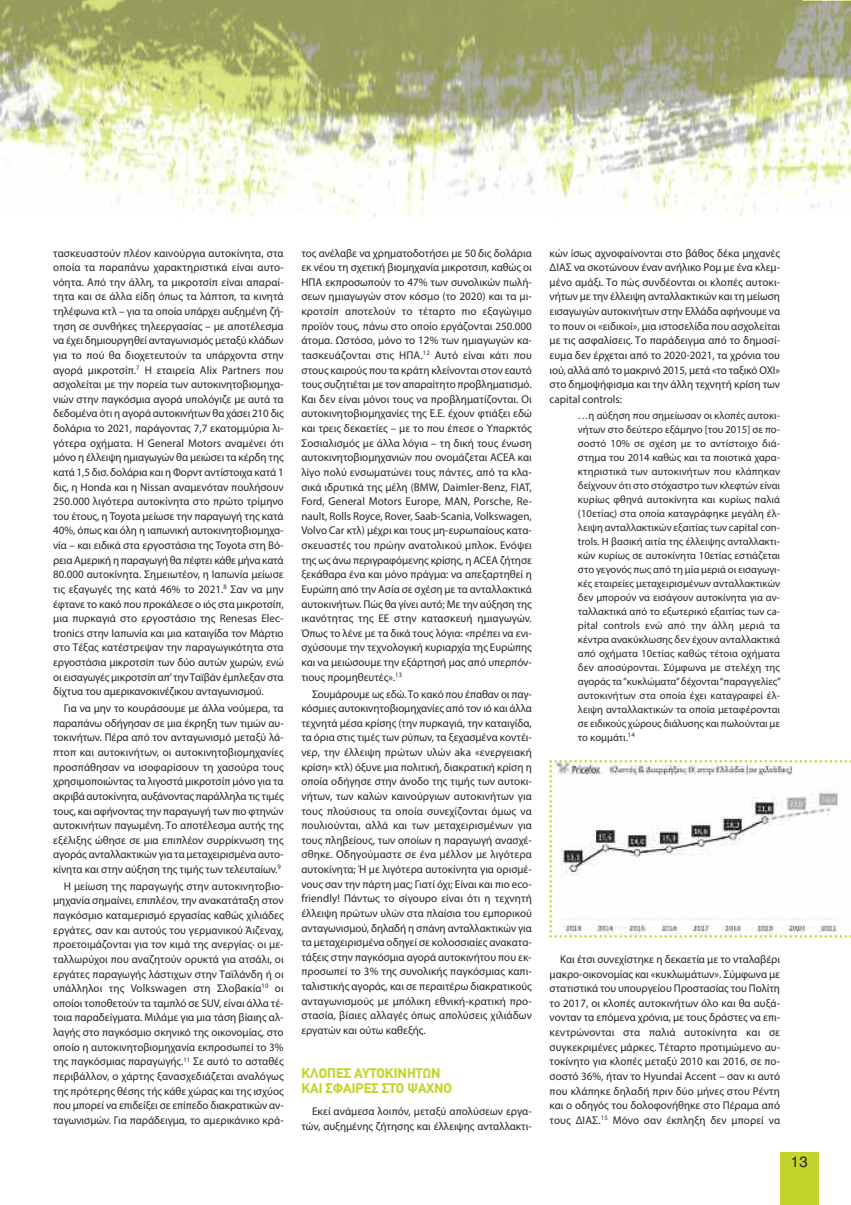
<style>
.page{position:relative;width:851px;height:1205px;background:#fff}
.page>*{position:absolute;margin:0;border:0;box-sizing:border-box;transform-origin:0 0}
.t1{font:15px "Helvetica";color:#272526}
.t2{font:700 13.75px/15px "CF Din";color:#c4d42b}
.t3{font:11.25px/14.6px "Myriad Pro";color:#272526;text-align:justify}
.t4{font:10.62px/14px "Myriad Pro";letter-spacing:-.01em;color:#272526;text-align:justify}
</style>
<div class="page">
<img style="left:0;top:0;width:850px;height:217px">
<div style="left:780px;top:1152px;width:38px;height:53px;background:#c4d42b"></div>
<svg style="left:549px;top:760px;width:301px;height:177px"></svg>
<p class="t3" style="left:53px;top:246px;width:232px">τασκευαστούν πλέον καινούργια αυτοκίνητα, στα οποία τα παραπάνω χαρακτηριστικά είναι αυτο&shy;νόητα. Από την άλλη, τα μικροτσίπ είναι απαραί&shy;τητα και σε άλλα είδη όπως τα λάπτοπ, τα κινητά τηλέφωνα κτλ – για τα οποία υπάρχει αυξημένη ζή&shy;τηση σε συνθήκες τηλεεργασίας – με αποτέλεσμα να έχει δημιουργηθεί ανταγωνισμός μεταξύ κλάδων για το πού θα διοχετευτούν τα υπάρχοντα στην αγορά μικροτσίπ.<sup>7</sup> Η εταιρεία Alix Partners που ασχολείται με την πορεία των αυτοκινητοβιομηχα&shy;νιών στην παγκόσμια αγορά υπολόγιζε με αυτά τα δεδομένα ότι η αγορά αυτοκινήτων θα χάσει 210 δις δολάρια το 2021, παράγοντας 7,7 εκατομμύρια λι&shy;γότερα οχήματα. H General Motors αναμένει ότι μόνο η έλλειψη ημιαγωγών θα μειώσει τα κέρδη της κατά 1,5 δισ. δολάρια και η Φορντ αντίστοιχα κατά 1 δις, η Honda και η Νissan αναμενόταν πουλήσουν 250.000 λιγότερα αυτοκίνητα στο πρώτο τρίμηνο του έτους, η Toyota μείωσε την παραγωγή της κατά 40%, όπως και όλη η ιαπωνική αυτοκινητοβιομηχα&shy;νία – και ειδικά στα εργοστάσια της Toyota στη Βό&shy;ρεια Αμερική η παραγωγή θα πέφτει κάθε μήνα κατά 80.000 αυτοκίνητα. Σημειωτέον, η Ιαπωνία μείωσε τις εξαγωγές της κατά 46% το 2021.<sup>8</sup> Σαν να μην έφτανε το κακό που προκάλεσε ο ιός στα μικροτσίπ, μια πυρκαγιά στο εργοστάσιο της Renesas Elec&shy;tronics στην Ιαπωνία και μια καταιγίδα τον Μάρτιο στο Τέξας κατέστρεψαν την παραγωγικότητα στα εργοστάσια μικροτσίπ των δύο αυτών χωρών, ενώ οι εισαγωγές μικροτσίπ απ’τηνΤαϊβάν έμπλεξαν στα δίχτυα του αμερικανοκινέζικου ανταγωνισμού.</p>
<p class="t3" style="left:53px;top:702px;width:232px;text-indent:11px">Για να μην το κουράσουμε με άλλα νούμερα, τα παραπάνω οδήγησαν σε μια έκρηξη των τιμών αυ&shy;τοκινήτων. Πέρα από τον ανταγωνισμό μεταξύ λά&shy;πτοπ και αυτοκινήτων, οι αυτοκινητοβιομηχανίες προσπάθησαν να ισοφαρίσουν τη χασούρα τους χρησιμοποιώντας τα λιγοστά μικροτσίπ μόνο για τα ακριβά αυτοκίνητα, αυξάνοντας παράλληλα τις τιμές τους, και αφήνοντας την παραγωγή των πιο φτηνών αυτοκινήτων παγωμένη. Το αποτέλεσμα αυτής της εξέλιξης ώθησε σε μια επιπλέον συρρίκνωση της αγοράς ανταλλακτικών για τα μεταχειρισμένα αυτο&shy;κίνητα και στην αύξηση της τιμής των τελευταίων.<sup>9</sup></p>
<p class="t3" style="left:53px;top:879px;width:232px;text-indent:11px">Η μείωση της παραγωγής στην αυτοκινητοβιο&shy;μηχανία σημαίνει, επιπλέον, την ανακατάταξη στον παγκόσμιο καταμερισμό εργασίας καθώς χιλιάδες εργάτες, σαν και αυτούς του γερμανικού Άιζεναχ, προετοιμάζονται για τον κιμά της ανεργίας· οι με&shy;ταλλωρύχοι που αναζητούν ορυκτά για ατσάλι, οι εργάτες παραγωγής λάστιχων στην Ταϊλάνδη ή οι υπάλληλοι της Volkswagen στη Σλοβακία<sup>10</sup> οι οποίοι τοποθετούν τα ταμπλό σε SUV, είναι άλλα τέ&shy;τοια παραδείγματα. Μιλάμε για μια τάση βίαιης αλ&shy;λαγής στο παγκόσμιο σκηνικό της οικονομίας, στο οποίο η αυτοκινητοβιομηχανία εκπροσωπεί το 3% της παγκόσμιας παραγωγής.<sup>11</sup> Σε αυτό το ασταθές περιβάλλον, ο χάρτης ξανασχεδιάζεται αναλόγως της πρότερης θέσης τής κάθε χώρας και της ισχύος που μπορεί να επιδείξει σε επίπεδο διακρατικών αν&shy;ταγωνισμών. Για παράδειγμα, το αμερικάνικο κρά-</p>
<p class="t3" style="left:301px;top:246px;width:232px">τος ανέλαβε να χρηματοδοτήσει με 50 δις δολάρια εκ νέου τη σχετική βιομηχανία μικροτσιπ, καθώς οι ΗΠΑ εκπροσωπούν το 47% των συνολικών πωλή&shy;σεων ημιαγωγών στον κόσμο (το 2020) και τα μι&shy;κροτσίπ αποτελούν το τέταρτο πιο εξαγώγιμο προϊόν τους, πάνω στο οποίο εργάζονται 250.000 άτομα. Ωστόσο, μόνο το 12% των ημιαγωγών κα&shy;τασκευάζονται στις ΗΠΑ.<sup>12</sup> Αυτό είναι κάτι που στους καιρούς που τα κράτη κλείνονται στον εαυτό τους συζητιέται με τον απαραίτητο προβληματισμό.<br>Και δεν είναι μόνοι τους να προβληματίζονται. Οι αυτοκινητοβιομηχανίες της Ε.Ε. έχουν φτιάξει εδώ και τρεις δεκαετίες – με το που έπεσε ο Υπαρκτός Σοσιαλισμός με άλλα λόγια – τη δική τους ένωση αυτοκινητοβιομηχανιών που ονομάζεται ACEA και λίγο πολύ ενσωματώνει τους πάντες, από τα κλα&shy;σικά ιδρυτικά της μέλη (BMW, Daimler-Benz, FIAT, Ford, General Motors Europe, MAN, Porsche, Re&shy;nault, Rolls Royce, Rover, Saab-Scania, Volkswagen, Volvo Car κτλ) μέχρι και τους μη-ευρωπαίους κατα&shy;σκευαστές του πρώην ανατολικού μπλοκ. Ενόψει της ως άνω περιγραφόμενης κρίσης, η ACEA ζήτησε ξεκάθαρα ένα και μόνο πράγμα: να απεξαρτηθεί η Ευρώπη από την Ασία σε σχέση με τα ανταλλακτικά αυτοκινήτων. Πώς θα γίνει αυτό; Με την αύξηση της ικανότητας της ΕΕ στην κατασκευή ημιαγωγών.<br>Όπως το λένε με τα δικά τους λόγια: «πρέπει να ενι&shy;σχύσουμε την τεχνολογική κυριαρχία της Ευρώπης και να μειώσουμε την εξάρτησή μας από υπερπόν&shy;τιους προμηθευτές».<sup>13</sup></p>
<p class="t3" style="left:301px;top:687px;width:232px;text-indent:11px">Σουμάρουμε ως εδώ. Το κακό που έπαθαν οι παγ&shy;κόσμιες αυτοκινητοβιομηχανίες από τον ιό και άλλα τεχνητά μέσα κρίσης (την πυρκαγιά, την καταιγίδα, τα όρια στις τιμές των ρύπων, τα ξεχασμένα κοντέι&shy;νερ, την έλλειψη πρώτων υλών aka «ενεργειακή κρίση» κτλ) όξυνε μια πολιτική, διακρατική κρίση η οποία οδήγησε στην άνοδο της τιμής των αυτοκι&shy;νήτων, των καλών καινούργιων αυτοκινήτων για τους πλούσιους τα οποία συνεχίζονται όμως να πουλιούνται, αλλά και των μεταχειρισμένων για τους πληβείους, των οποίων η παραγωγή ανασχέ&shy;σθηκε. Οδηγούμαστε σε ένα μέλλον με λιγότερα αυτοκίνητα; Ή με λιγότερα αυτοκίνητα για ορισμέ&shy;νους σαν την πάρτη μας; Γιατί όχι; Είναι και πιο eco&shy;friendly! Πάντως το σίγουρο είναι ότι η τεχνητή έλλειψη πρώτων υλών στα πλαίσια του εμπορικού ανταγωνισμού, δηλαδή η σπάνη ανταλλακτικών για τα μεταχειρισμένα οδηγεί σε κολοσσιαίες ανακατα&shy;τάξεις στην παγκόσμια αγορά αυτοκινήτου που εκ&shy;προσωπεί το 3% της συνολικής παγκόσμιας καπι&shy;ταλιστικής αγοράς, και σε περαιτέρω διακρατικούς ανταγωνισμούς με μπόλικη εθνική-κρατική προ&shy;στασία, βίαιες αλλαγές όπως απολύσεις χιλιάδων εργατών και ούτω καθεξής.</p>
<p class="t2" style="left:301px;top:1066px;width:152px">ΚΛΟΠΕΣ ΑΥΤΟΚΙΝΗΤΩΝ<br>ΚΑΙ ΣΦΑΙΡΕΣ ΣΤΟ ΨΑΧΝΟ</p>
<p class="t3" style="left:301px;top:1105px;width:232px;text-align:right">Εκεί ανάμεσα λοιπόν, μεταξύ απολύσεων εργα&shy;τών, αυξημένης ζήτησης και έλλειψης ανταλλακτι-</p>
<p class="t3" style="left:549px;top:246px;width:232px">κών ίσως αχνοφαίνονται στο βάθος δέκα μηχανές ΔΙΑΣ να σκοτώνουν έναν ανήλικο Ρομ με ένα κλεμ&shy;μένο αμάξι. Το πώς συνδέονται οι κλοπές αυτοκι&shy;νήτων με την έλλειψη ανταλλακτικών και τη μείωση εισαγωγών αυτοκινήτων στην Ελλάδα αφήνουμε να το πουν οι «ειδικοί», μια ιστοσελίδα που ασχολείται με τις ασφαλίσεις. Το παράδειγμα από το δημοσί&shy;ευμα δεν έρχεται από το 2020-2021, τα χρόνια του ιού, αλλά από το μακρινό 2015, μετά «το ταξικό ΟΧΙ» στο δημοψήφισμα και την άλλη τεχνητή κρίση των capital controls:</p>
<p class="t4" style="left:578px;top:409px;width:204px">…η αύξηση που σημείωσαν οι κλοπές αυτοκι&shy;νήτων στο δεύτερο εξάμηνο [του 2015] σε πο&shy;σοστό 10% σε σχέση με το αντίστοιχο διά&shy;στημα του 2014 καθώς και τα ποιοτικά χαρα&shy;κτηριστικά των αυτοκινήτων που κλάπηκαν δείχνουν ότι στο στόχαστρο των κλεφτών είναι κυρίως φθηνά αυτοκίνητα και κυρίως παλιά (10ετίας) στα οποία καταγράφηκε μεγάλη έλ&shy;λειψη ανταλλακτικών εξαιτίας των capital con&shy;trols. Η βασική αιτία της έλλειψης ανταλλακτι&shy;κών κυρίως σε αυτοκίνητα 10ετίας εστιάζεται στο γεγονός πως από τη μία μεριά οι εισαγωγι&shy;κές εταιρείες μεταχειρισμένων ανταλλακτικών δεν μπορούν να εισάγουν αυτοκίνητα για αν&shy;ταλλακτικά από το εξωτερικό εξαιτίας των ca&shy;pital controls ενώ από την άλλη μεριά τα κέντρα ανακύκλωσης δεν έχουν ανταλλακτικά από οχήματα 10ετίας καθώς τέτοια οχήματα δεν αποσύρονται. Σύμφωνα με στελέχη της αγοράς τα“κυκλώματα”δέχονται“παραγγελίες” αυτοκινήτων στα οποία έχει καταγραφεί έλ&shy;λειψη ανταλλακτικών τα οποία μεταφέρονται σε ειδικούς χώρους διάλυσης και πωλούνται με το κομμάτι.<sup>14</sup></p>
<p class="t3" style="left:549px;top:953px;width:232px;text-indent:11px">Και έτσι συνεχίστηκε η δεκαετία με το νταλαβέρι μακρο-οικονομίας και «κυκλωμάτων». Σύμφωνα με στατιστικά του υπουργείου Προστασίας του Πολίτη το 2017, οι κλοπές αυτοκινήτων όλο και θα αυξά&shy;νονταν τα επόμενα χρόνια, με τους δράστες να επι&shy;κεντρώνονται στα παλιά αυτοκίνητα και σε συγκεκριμένες μάρκες. Τέταρτο προτιμώμενο αυ&shy;τοκίνητο για κλοπές μεταξύ 2010 και 2016, σε πο&shy;σοστό 36%, ήταν το Hyundai Accent – σαν κι αυτό που κλάπηκε δηλαδή πριν δύο μήνες στου Ρέντη και ο οδηγός του δολοφονήθηκε στο Πέραμα από τους ΔΙΑΣ.<sup>15</sup> Μόνο σαν έκπληξη δεν μπορεί να</p>
<h1 class="t1" style="left:790px;top:1153px;width:18px">13</h1>
</div>
